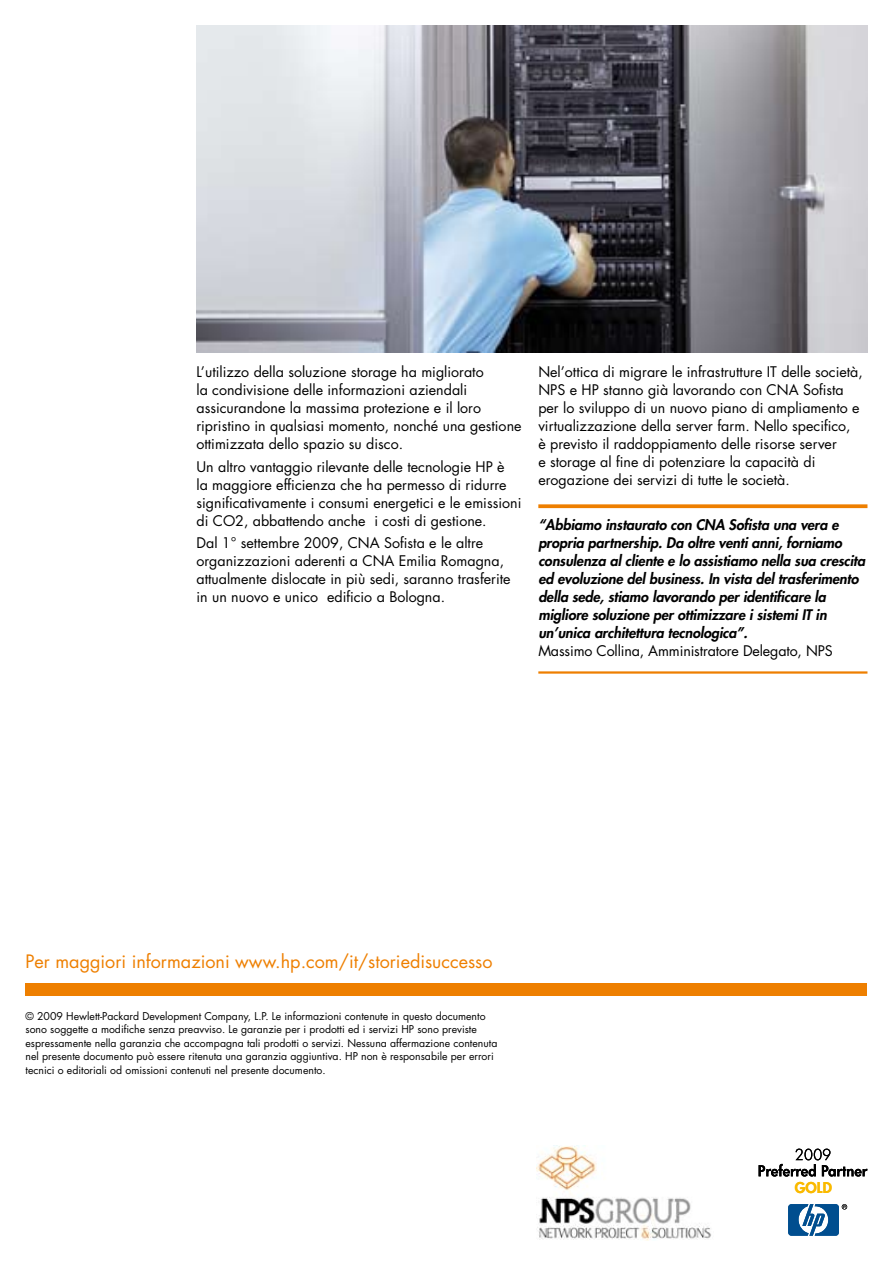
<style>
.page{position:relative;width:893px;height:1263px;background:#fff}
.page>*{position:absolute;margin:0;border:0;box-sizing:border-box;transform-origin:0 0}
.t1{font:18px "Futura Std";color:#ee7f00}
.t2{font:800 14.55px "Futura L5";color:#faba00}
.t3{font:14.25px/18px "Futura Std";color:#000}
.t4{font:italic 800 14.25px/18px "Futura Std";letter-spacing:-.005em;color:#000}
.t5{font:10.5px/13.5px "Futura Std";color:#000}
</style>
<div class="page">
<svg style="left:538px;top:504px;width:329px;height:4px"></svg>
<hr style="left:538px;top:671px;width:329px;height:3px;background:#ee7f00">
<img style="left:536px;top:1145px;width:175px;height:96px">
<div style="left:26px;top:983px;width:841px;height:13px;background:#ee7f00"></div>
<svg style="left:788px;top:1204px;width:59px;height:32px"></svg>
<svg style="left:759px;top:1148px;width:108px;height:28px"></svg>
<img style="left:196px;top:26px;width:671px;height:327px">
<p class="t3" style="left:196px;top:363px;width:327px">L’utilizzo della soluzione storage ha migliorato<br>la condivisione delle informazioni aziendali assicurandone la massima protezione e il loro ripristino in qualsiasi momento, nonché una gestione ottimizzata dello spazio su disco.</p>
<p class="t3" style="left:196px;top:458px;width:326px">Un altro vantaggio rilevante delle tecnologie HP è<br>la maggiore efficienza che ha permesso di ridurre significativamente i consumi energetici e le emissioni di CO2, abbattendo anche i costi di gestione.</p>
<p class="t3" style="left:196px;top:534px;width:316px">Dal 1° settembre 2009, CNA Sofista e le altre organizzazioni aderenti a CNA Emilia Romagna, attualmente dislocate in più sedi, saranno trasferite in un nuovo e unico edificio a Bologna.</p>
<p class="t3" style="left:538px;top:363px;width:326px">Nel’ottica di migrare le infrastrutture IT delle società, NPS e HP stanno già lavorando con CNA Sofista per lo sviluppo di un nuovo piano di ampliamento e virtualizzazione della server farm. Nello specifico,<br>è previsto il raddoppiamento delle risorse server<br>e storage al fine di potenziare la capacità di erogazione dei servizi di tutte le società.</p>
<p class="t4" style="left:538px;top:516px;width:328px">“Abbiamo instaurato con CNA Sofista una vera e propria partnership. Da oltre venti anni, forniamo consulenza al cliente e lo assistiamo nella sua crescita ed evoluzione del business. In vista del trasferimento della sede, stiamo lavorando per identificare la migliore soluzione per ottimizzare i sistemi IT in un’unica architettura tecnologica”.</p>
<p class="t3" style="left:538px;top:642px;width:296px">Massimo Collina, Amministratore Delegato, NPS</p>
<p class="t1" style="left:26px;top:949px;width:468px">Per maggiori informazioni www.hp.com/it/storiedisuccesso</p>
<p class="t5" style="left:26px;top:1009px;width:473px">© 2009 Hewlett-Packard Development Company, L.P. Le informazioni contenute in questo documento sono soggette a modifiche senza preavviso. Le garanzie per i prodotti ed i servizi HP sono previste espressamente nella garanzia che accompagna tali prodotti o servizi. Nessuna affermazione contenuta nel presente documento può essere ritenuta una garanzia aggiuntiva. HP non è responsabile per errori tecnici o editoriali od omissioni contenuti nel presente documento.</p>
<p class="t2" style="left:795px;top:1178px;width:39px">GOLD</p>
</div>
